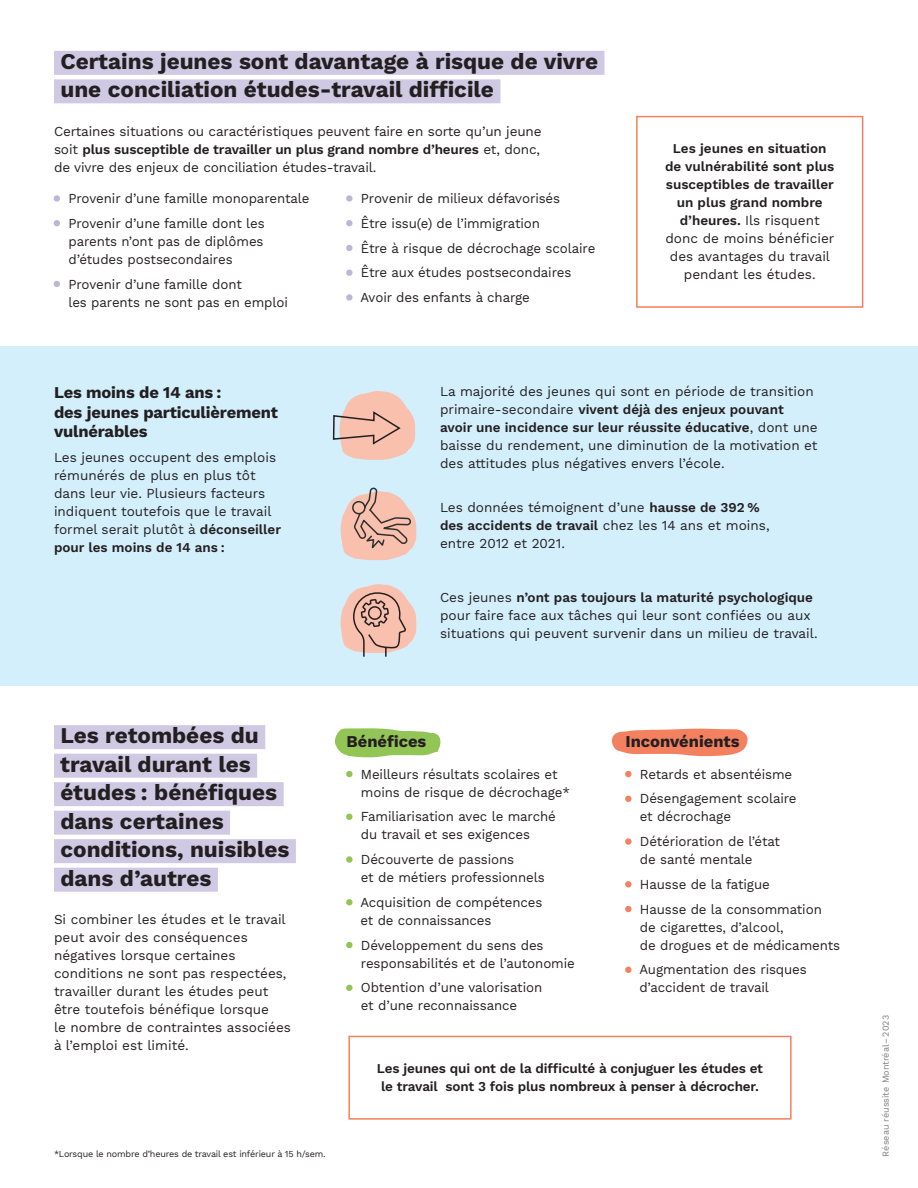
<style>
.page{position:relative;width:918px;height:1188px;background:#fff}
.page>*{position:absolute;margin:0;border:0;box-sizing:border-box;transform-origin:0 0}
.t1{font:700 22.5px/28.5px "Work Sans";color:#231f20}
.t2{font:700 16.5px/19.5px "Work Sans";letter-spacing:-.01em;color:#231f20}
.t3{font:13.5px/18px "Work Sans";letter-spacing:-.005em;color:#231f20}
.t4{font:600 13.5px/18px "Work Sans";letter-spacing:-.01em;color:#231f20;text-align:center}
.t5{font:9px "Work Sans";letter-spacing:-.02em;color:#231f20}
.t6{font:9px "Work Sans";color:#7d7e7e}
.s1{font-weight:600}
.s2{color:#bfb5d9}
.s3{font-weight:400}
.s4{color:#92c456}
.s5{color:#f3805e}
</style>
<div class="page">
<div style="left:0;top:346px;width:918px;height:340px;background:#d4effc"></div>
<svg style="left:612px;top:728px;width:136px;height:28px;background:#f49376"></svg>
<div style="left:54px;top:725px;width:211px;height:24px;background:#d0c9e4"></div>
<div style="left:54px;top:754px;width:203px;height:24px;background:#d0c9e4"></div>
<div style="left:54px;top:782px;width:230px;height:24px;background:#d0c9e4"></div>
<div style="left:54px;top:811px;width:176px;height:24px;background:#d0c9e4"></div>
<div style="left:54px;top:839px;width:242px;height:24px;background:#d0c9e4"></div>
<div style="left:54px;top:868px;width:164px;height:24px;background:#d0c9e4"></div>
<svg style="left:335px;top:728px;width:106px;height:30px;background:#a5ce74"></svg>
<div style="left:348px;top:1036px;width:444px;height:84px;border:2px solid #f3805e"></div>
<div style="left:636px;top:116px;width:227px;height:192px;border:2px solid #f3805e"></div>
<svg style="left:341px;top:584px;width:76px;height:73px"></svg>
<svg style="left:341px;top:487px;width:76px;height:73px"></svg>
<svg style="left:332px;top:391px;width:84px;height:69px"></svg>
<div style="left:54px;top:51px;width:551px;height:24px;background:#d0c9e4"></div>
<div style="left:54px;top:79px;width:446px;height:24px;background:#d0c9e4"></div>
<h1 class="t1" style="left:60px;top:46px;width:539px">Certains jeunes sont davantage à risque de vivre une conciliation études-travail difficile</h1>
<p class="t3" style="left:54px;top:123px;width:489px;text-align:justify">Certaines situations ou caractéristiques peuvent faire en sorte qu’un jeune soit <span class="s1">plus susceptible de travailler un plus grand nombre d’heures</span> et, donc, de vivre des enjeux de conciliation études-travail.</p>
<p class="t3" style="left:54px;top:190px;width:257px"><span class="s2">•</span> Provenir d’une famille monoparentale</p>
<p class="t3" style="left:68px;top:215px;width:198px;text-align:justify;text-indent:-14px"><span class="s2">•</span> Provenir d’une famille dont les parents n’ont pas de diplômes d’études postsecondaires</p>
<p class="t3" style="left:68px;top:276px;width:221px;text-indent:-14px"><span class="s2">•</span> Provenir d’une famille dont<br>les parents ne sont pas en emploi</p>
<p class="t3" style="left:346px;top:190px;width:215px"><span class="s2">•</span> Provenir de milieux défavorisés</p>
<p class="t3" style="left:346px;top:215px;width:195px"><span class="s2">•</span> Être issu(e) de l’immigration</p>
<p class="t3" style="left:346px;top:240px;width:250px"><span class="s2">•</span> Être à risque de décrochage scolaire</p>
<p class="t3" style="left:346px;top:264px;width:226px"><span class="s2">•</span> Être aux études postsecondaires</p>
<p class="t3" style="left:346px;top:289px;width:185px"><span class="s2">•</span> Avoir des enfants à charge</p>
<p class="t4" style="left:665px;top:139px;width:171px">Les jeunes en situation de vulnérabilité sont plus susceptibles de travailler un plus grand nombre d’heures. <span class="s3">Ils risquent donc de moins bénéficier des avantages du travail pendant les études.</span></p>
<p class="t2" style="left:54px;top:382px;width:226px">Les moins de 14 ans :<br>des jeunes particulièrement vulnérables</p>
<p class="t3" style="left:54px;top:449px;width:229px">Les jeunes occupent des emplois rémunérés de plus en plus tôt dans leur vie. Plusieurs facteurs indiquent toutefois que le travail formel serait plutôt à <span class="s1">déconseiller pour les moins de 14 ans :</span></p>
<p class="t3" style="left:440px;top:383px;width:379px">La majorité des jeunes qui sont en période de transition primaire-secondaire <span class="s1">vivent déjà des enjeux pouvant avoir une incidence sur leur réussite éducative</span>, dont une baisse du rendement, une diminution de la motivation et des attitudes plus négatives envers l’école.</p>
<p class="t3" style="left:440px;top:499px;width:331px">Les données témoignent d’une <span class="s1">hausse de 392 % des accidents de travail</span> chez les 14 ans et moins, entre 2012 et 2021.</p>
<p class="t3" style="left:440px;top:589px;width:379px">Ces jeunes <span class="s1">n’ont pas toujours la maturité psychologique </span>pour faire face aux tâches qui leur sont confiées ou aux situations qui peuvent survenir dans un milieu de travail.</p>
<h1 class="t1" style="left:60px;top:720px;width:231px">Les retombées du travail durant les études : bénéfiques dans certaines conditions, nuisibles dans d’autres</h1>
<p class="t3" style="left:54px;top:911px;width:239px">Si combiner les études et le travail peut avoir des conséquences négatives lorsque certaines conditions ne sont pas respectées, travailler durant les études peut être toutefois bénéfique lorsque<br>le nombre de contraintes associées à l’emploi est limité.</p>
<p class="t5" style="left:54px;top:1148px;width:273px">*Lorsque le nombre d’heures de travail est inférieur à 15 h/sem.</p>
<p class="t2" style="left:346px;top:731px;width:81px">Bénéfices</p>
<p class="t3" style="left:361px;top:766px;width:211px;text-indent:-14px"><span class="s4">•</span> Meilleurs résultats scolaires et moins de risque de décrochage*</p>
<p class="t3" style="left:361px;top:808px;width:196px;text-indent:-14px"><span class="s4">•</span> Familiarisation avec le marché du travail et ses exigences</p>
<p class="t3" style="left:361px;top:851px;width:185px;text-indent:-14px"><span class="s4">•</span> Découverte de passions<br>et de métiers professionnels</p>
<p class="t3" style="left:360px;top:894px;width:184px;text-indent:-14px"><span class="s4">•</span> Acquisition de compétences et de connaissances</p>
<p class="t3" style="left:361px;top:937px;width:215px;text-indent:-14px"><span class="s4">•</span> Développement du sens des responsabilités et de l’autonomie</p>
<p class="t3" style="left:361px;top:979px;width:183px;text-indent:-14px"><span class="s4">•</span> Obtention d’une valorisation et d’une reconnaissance</p>
<p class="t2" style="left:626px;top:731px;width:116px">Inconvénients</p>
<p class="t3" style="left:626px;top:766px;width:168px"><span class="s5">•</span> Retards et absentéisme</p>
<p class="t3" style="left:640px;top:790px;width:158px;text-indent:-14px"><span class="s5">•</span> Désengagement scolaire et décrochage</p>
<p class="t3" style="left:640px;top:833px;width:142px;text-indent:-14px"><span class="s5">•</span> Détérioration de l’état de santé mentale</p>
<p class="t3" style="left:626px;top:876px;width:146px"><span class="s5">•</span> Hausse de la fatigue</p>
<p class="t3" style="left:640px;top:901px;width:202px;text-indent:-14px"><span class="s5">•</span> Hausse de la consommation de cigarettes, d’alcool,<br>de drogues et de médicaments</p>
<p class="t3" style="left:639px;top:961px;width:169px;text-indent:-14px"><span class="s5">•</span> Augmentation des risques d’accident de travail</p>
<p class="t4" style="left:377px;top:1059px;width:388px">Les jeunes qui ont de la difficulté à conjuguer les études et le travail sont 3 fois plus nombreux à penser à décrocher.</p>
<p class="t6" style="left:881px;top:1156px;width:143px;rotate:-90deg">Réseau réussite Montréal–2023</p>
</div>
